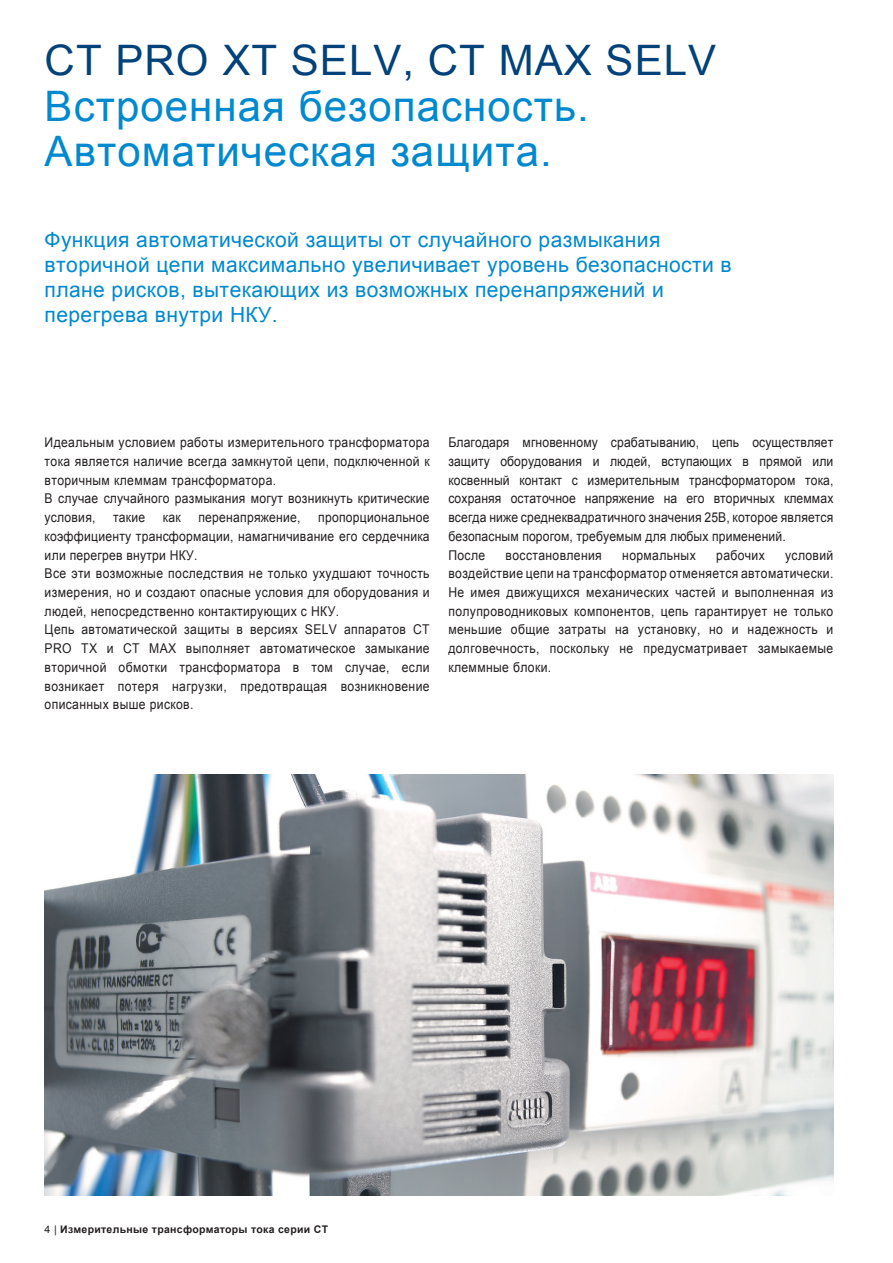
<style>
.page{position:relative;width:893px;height:1263px;background:#fff}
.page>*{position:absolute;margin:0;border:0;box-sizing:border-box;transform-origin:0 0}
.t1{font:42px/45.5px "Arial";letter-spacing:.025em;color:#0089cf}
.t2{font:42px "Arial";letter-spacing:.025em;color:#004279}
.t3{font:21px/24.8px "Arial";letter-spacing:.02em;color:#0089cf}
.TXT{font:13.5px/18.8px "Arial";letter-spacing:.03em;color:#231f20;text-align:justify;scale:.9 1}
.t4{font:700 10.5px "Arial";letter-spacing:.03em;color:#231f20}
.s1{font-weight:400}
</style>
<div class="page">
<img style="left:45px;top:775px;width:788px;height:421px">
<p class="t2" style="left:45px;top:33px;width:673px">CT PRO XT SELV, CT MAX SELV</p>
<p class="t1" style="left:45px;top:84px;width:546px">Встроенная безопасность.<br>Автоматическая защита.</p>
<p class="t3" style="left:45px;top:228px;width:689px">Функция автоматической защиты от случайного размыкания вторичной цепи максимально увеличивает уровень безопасности в плане рисков, вытекающих из возможных перенапряжений и перегрева внутри НКУ.</p>
<p class="TXT" style="left:45px;top:433px;width:429px">Идеальным условием работы измерительного трансформатора тока является наличие всегда замкнутой цепи, подключенной к вторичным клеммам трансформатора.</p>
<p class="TXT" style="left:45px;top:489px;width:429px">В случае случайного размыкания могут возникнуть критические условия,</p>
<p class="TXT" style="left:45px;top:508px;width:429px;text-indent:274px">пропорциональное коэффициенту трансформации, намагничивание его сердечника или перегрев внутри НКУ.</p>
<p class="TXT" style="left:45px;top:564px;width:429px">Все эти возможные последствия не только ухудшают точность измерения, но и создают опасные условия для оборудования и людей, непосредственно контактирующих с НКУ.</p>
<p class="TXT" style="left:45px;top:620px;width:429px">Цепь автоматической защиты в версиях SELV аппаратов CT PRO TX и CT MAX выполняет автоматическое замыкание вторичной обмотки трансформатора в том случае, если возникает потеря нагрузки, предотвращая возникновение описанных выше рисков.</p>
<p class="TXT" style="left:113px;top:508px;width:37px">такие</p>
<p class="TXT" style="left:163px;top:508px;width:21px">как</p>
<p class="TXT" style="left:198px;top:508px;width:115px">перенапряжение,</p>
<p class="TXT" style="left:448px;top:433px;width:429px">Благодаря мгновенному срабатыванию, цепь осуществляет защиту оборудования и людей, вступающих в прямой или косвенный контакт с измерительным трансформатором тока, сохраняя остаточное напряжение на его вторичных клеммах всегда ниже среднеквадратичного значения 25В, которое является безопасным порогом, требуемым для любых применений.</p>
<p class="TXT" style="left:448px;top:546px;width:42px">После</p>
<p class="TXT" style="left:506px;top:546px;width:108px">восстановления</p>
<p class="TXT" style="left:622px;top:546px;width:83px">нормальных</p>
<p class="TXT" style="left:716px;top:546px;width:56px">рабочих</p>
<p class="TXT" style="left:448px;top:546px;width:429px;text-align:right">условий<br>воздействие цепи на трансформатор отменяется автоматически.</p>
<p class="TXT" style="left:448px;top:583px;width:429px">Не имея движущихся механических частей и выполненная из полупроводниковых компонентов, цепь гарантирует не только меньшие общие затраты на установку, но и надежность и долговечность, поскольку не предусматривает замыкаемые клеммные блоки.</p>
<p class="t4" style="left:45px;top:1222px;width:285px"><span class="s1">4 |</span> Измерительные трансформаторы тока серии CT</p>
</div>
